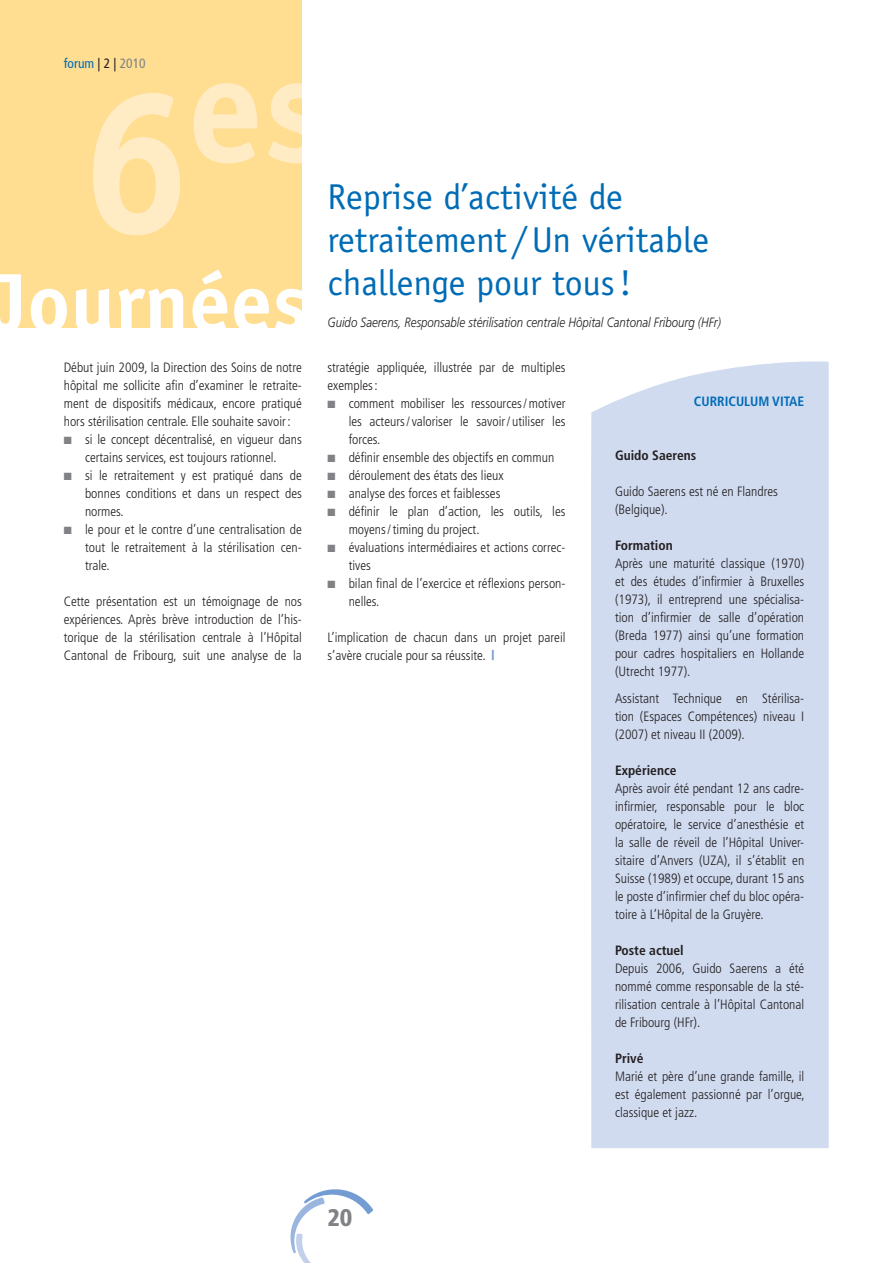
<style>
.page{position:relative;width:893px;height:1263px;background:#fff}
.page>*{position:absolute;margin:0;border:0;box-sizing:border-box;transform-origin:0 0}
.t1{font:700 151.95px "Officina Sans";color:#ffecc5}
.t2{font:700 83.25px "Officina Sans";color:#fff}
.t3{font:36px/43.2px "Officina Sans";color:#006cb6}
.t4{font:900 condensed 24px "Frutiger";color:#808285}
.t5{font:300 condensed 13.5px/18px "Frutiger";color:#231f20;text-align:justify}
.t6{font:italic 300 13.5px "Frutiger";color:#231f20;scale:.85 1}
.t7{font:700 condensed 13.5px "Frutiger";color:#231f20}
.t8{font:700 condensed 13.5px "Frutiger";color:#006cb6}
.t9{font:condensed 13.5px "Frutiger";color:#006cb6}
.s1{color:#231f20}
.s2{color:#808285}
.s3{font-size:202.65px}
.s4{font-weight:900;font-stretch:normal;color:#739dd2}
</style>
<div class="page">
<svg style="left:290px;top:1189px;width:83px;height:74px"></svg>
<div style="left:0;top:0;width:302px;height:327px;background:#ffdd91"></div>
<div style="left:591px;top:361px;width:238px;height:787px;background:#d0dbf0"></div>
<p class="t9" style="left:64px;top:58px;width:83px">forum <span class="s1">| 2 |</span> <span class="s2">2010</span></p>
<h1 class="t1" style="left:80px;top:51px;width:250px"><span class="s3">6</span>es</h1>
<h3 class="t3" style="left:327px;top:178px;width:383px">Reprise d’activité de retraitement / Un véritable challenge pour tous !</h3>
<p class="t6" style="left:327px;top:317px;width:464px">Guido Saerens, Responsable stérilisation centrale Hôpital Cantonal Fribourg (HFr)</p>
<h2 class="t2" style="left:-10px;top:271px;width:319px">Journées</h2>
<p class="t5" style="left:64px;top:359px;width:240px">Début juin 2009, la Direction des Soins de notre</p>
<p class="t5" style="left:64px;top:377px;width:240px">hôpital me sollicite afin d’examiner le retraite-</p>
<p class="t5" style="left:64px;top:395px;width:240px">ment de dispositifs médicaux, encore pratiqué</p>
<p class="t5" style="left:64px;top:413px;width:228px">hors stérilisation centrale. Elle souhaite savoir :</p>
<p class="t5" style="left:85px;top:431px;width:218px">si le concept décentralisé, en vigueur dans</p>
<p class="t5" style="left:85px;top:449px;width:193px">certains services, est toujours rationnel.</p>
<p class="t5" style="left:85px;top:467px;width:218px">si le retraitement y est pratiqué dans de</p>
<p class="t5" style="left:85px;top:485px;width:218px">bonnes conditions et dans un respect des</p>
<p class="t5" style="left:85px;top:503px;width:40px">normes.</p>
<p class="t5" style="left:85px;top:521px;width:218px">le pour et le contre d’une centralisation de</p>
<p class="t5" style="left:85px;top:539px;width:218px">tout le retraitement à la stérilisation cen-</p>
<p class="t5" style="left:85px;top:557px;width:26px">trale.</p>
<p class="t5" style="left:64px;top:593px;width:240px">Cette présentation est un témoignage de nos expériences. Après brève introduction de l’his&shy;torique de la stérilisation centrale à l’Hôpital Cantonal de Fribourg, suit une analyse de la</p>
<p class="t5" style="left:327px;top:359px;width:240px">stratégie appliquée, illustrée par de multiples exemples :</p>
<p class="t5" style="left:349px;top:395px;width:218px;text-align:left">comment mobiliser les ressources / motiver les acteurs / valoriser le savoir / utiliser les forces.<br>définir ensemble des objectifs en commun déroulement des états des lieux<br>analyse des forces et faiblesses<br>définir le plan d’action, les outils, les moyens / timing du project.<br>évaluations intermédiaires et actions correc&shy;tives<br>bilan final de l’exercice et réflexions person&shy;nelles.</p>
<p class="t5" style="left:327px;top:629px;width:240px">L’implication de chacun dans un projet pareil s’avère cruciale pour sa réussite. <span class="s4">|</span></p>
<h3 class="t4" style="left:327px;top:1208px;width:26px">20</h3>
<p class="t8" style="left:694px;top:396px;width:112px">CURRICULUM VITAE</p>
<p class="t7" style="left:615px;top:450px;width:83px">Guido Saerens</p>
<p class="t5" style="left:615px;top:483px;width:164px">Guido Saerens est né en Flandres (Belgique).</p>
<p class="t7" style="left:615px;top:540px;width:59px">Formation</p>
<p class="t5" style="left:615px;top:555px;width:191px">Après une maturité classique (1970) et des études d’infirmier à Bruxelles (1973), il entreprend une spécialisa&shy;tion d’infirmier de salle d’opération (Breda 1977) ainsi qu’une formation pour cadres hospitaliers en Hollande (Utrecht 1977).</p>
<p class="t5" style="left:615px;top:690px;width:191px">Assistant Technique en Stérilisa&shy;tion (Espaces Compétences) niveau I (2007) et niveau II (2009).</p>
<p class="t7" style="left:615px;top:764px;width:63px">Expérience</p>
<p class="t5" style="left:615px;top:780px;width:191px">Après avoir été pendant 12 ans cadre&shy;infirmier, responsable pour le bloc opératoire, le service d’anesthésie et la salle de réveil de l’Hôpital Univer&shy;sitaire d’Anvers (UZA), il s’établit en Suisse (1989) et occupe, durant 15 ans le poste d’infirmier chef du bloc opéra&shy;toire à L’Hôpital de la Gruyère.</p>
<p class="t7" style="left:615px;top:944px;width:70px">Poste actuel</p>
<p class="t5" style="left:615px;top:960px;width:191px">Depuis 2006, Guido Saerens a été nommé comme responsable de la sté&shy;rilisation centrale à l’Hôpital Cantonal de Fribourg (HFr).</p>
<p class="t7" style="left:615px;top:1052px;width:30px">Privé</p>
<p class="t5" style="left:615px;top:1068px;width:191px">Marié et père d’une grande famille, il est également passionné par l’orgue, classique et jazz.</p>
</div>
